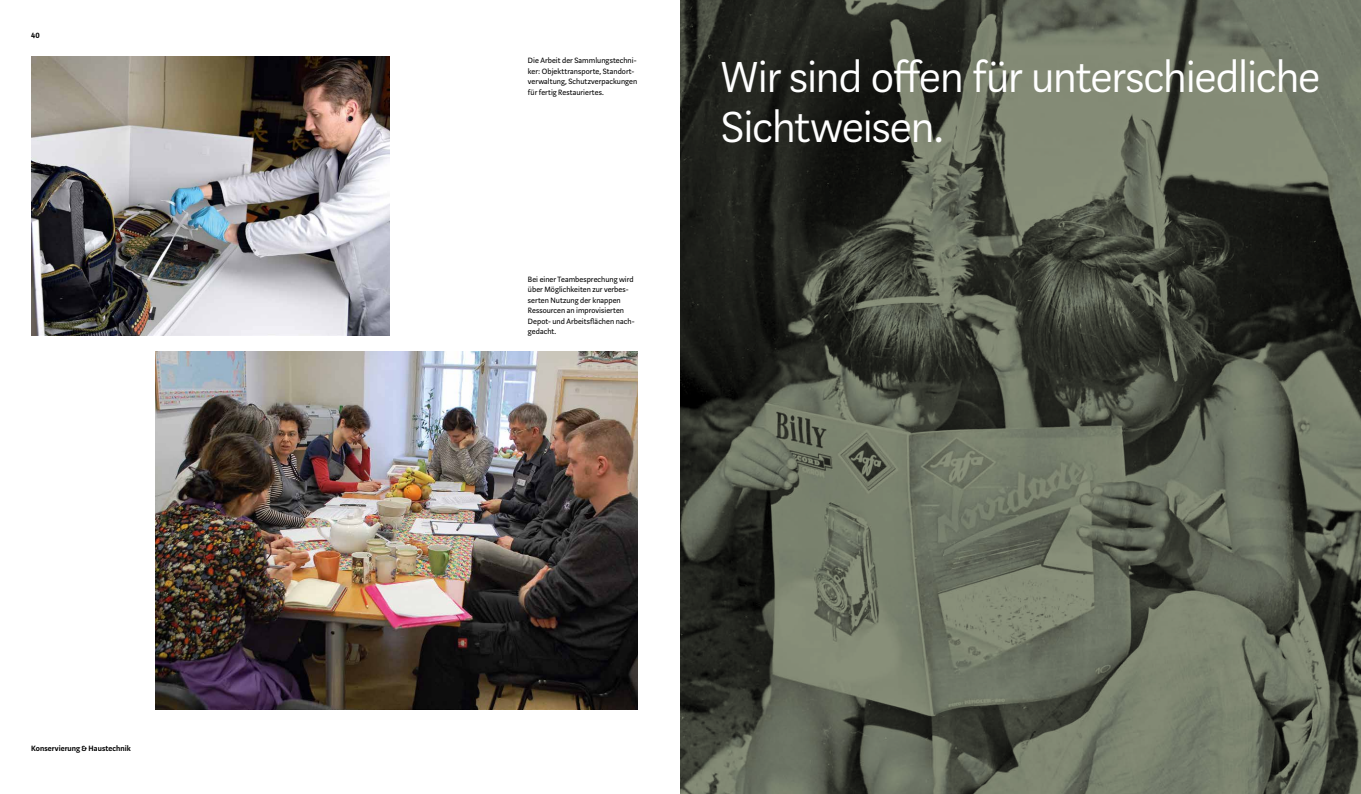
<style>
.page{position:relative;width:1361px;height:794px;background:#fff}
.page>*{position:absolute;margin:0;border:0;box-sizing:border-box;transform-origin:0 0}
.t1{font:300 48px/50px "Marat Weltmuseum";letter-spacing:-.015em;color:#fff}
.t2{font:600 9px "Marat Weltmuseum";color:#000}
.t3{font:8.5px/10.5px "Marat Weltmuseum";letter-spacing:.005em;color:#000}
.t4{font:600 8.5px "Marat Weltmuseum";letter-spacing:.01em;color:#000}
</style>
<div class="page">
<img style="left:680px;top:0;width:681px;height:794px">
<img style="left:31px;top:57px;width:359px;height:278px">
<img style="left:155px;top:351px;width:483px;height:358px">
<p class="t2" style="left:31px;top:30px;width:10px">40</p>
<p class="t4" style="left:31px;top:744px;width:101px">Konservierung &amp; Haustechnik</p>
<p class="t3" style="left:528px;top:55px;width:111px">Die Arbeit der Sammlungstechni&shy;ker: Objekttransporte, Standort&shy;verwaltung, Schutzverpackungen für fertig Restauriertes.</p>
<p class="t3" style="left:528px;top:274px;width:108px">Bei einer Teambesprechung wird über Möglichkeiten zur verbes&shy;serten Nutzung der knappen<br>Ressourcen an improvisierten<br>Depot- und Arbeitsflächen nach&shy;gedacht.</p>
<h1 class="t1" style="left:721px;top:53px;width:600px">Wir sind offen für unterschiedliche<br>Sichtweisen.</h1>
</div>
